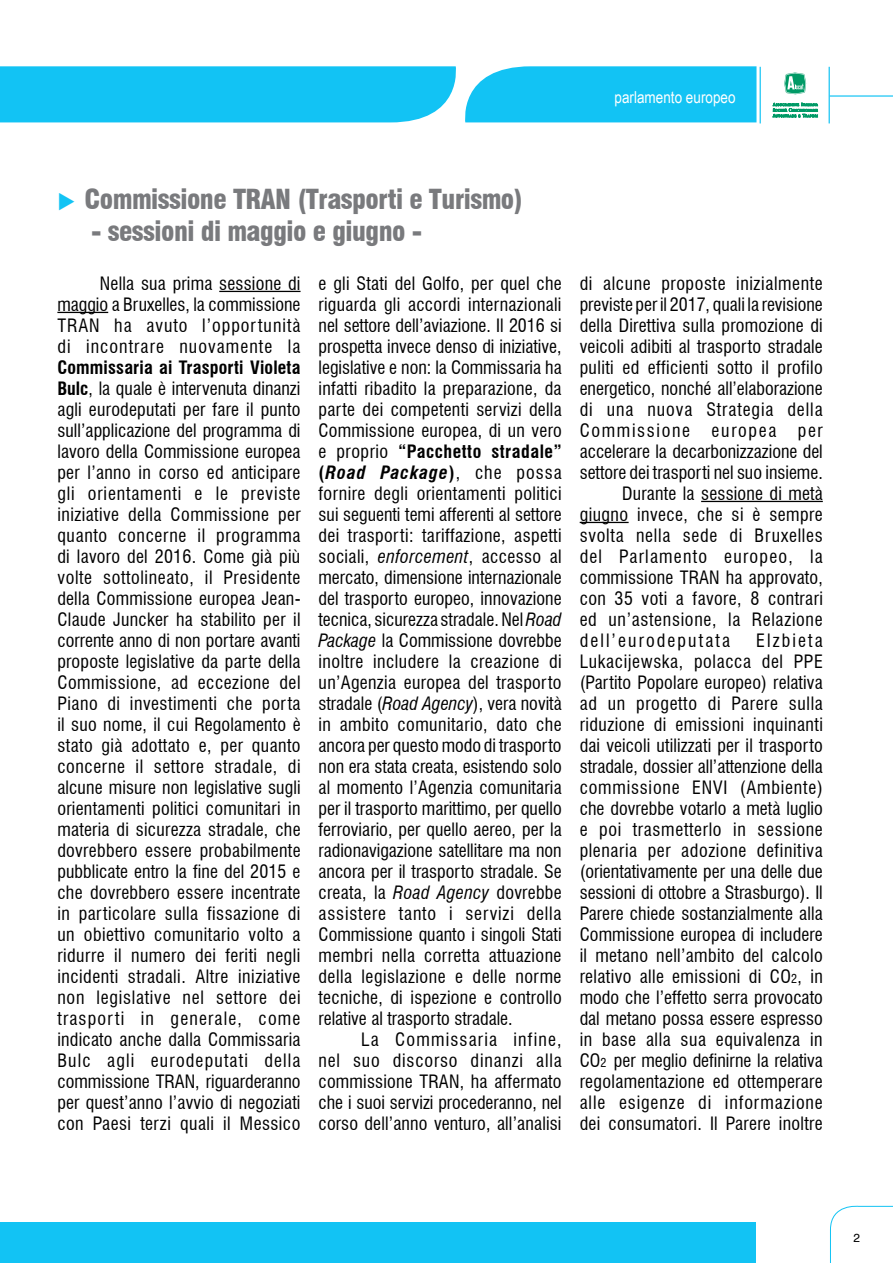
<style>
.page{position:relative;width:893px;height:1263px;background:#fff}
.page>*{position:absolute;margin:0;border:0;box-sizing:border-box;transform-origin:0 0}
.t1{font:900 condensed 27px "Swiss 721 BT";letter-spacing:-.02em;color:#797a7d}
.t2{font:condensed 18px/21px "Swiss 721 BT";letter-spacing:.015em;color:#000;text-align:justify}
.t3{font:condensed 18px "Swiss 721 BT";letter-spacing:.04em;color:#000}
.t4{font:condensed 18px "Swiss 721 BT";letter-spacing:.035em;color:#000}
.t5{font:condensed 18px "Swiss 721 BT";letter-spacing:.05em;color:#000}
.t6{font:condensed 18px "Swiss 721 BT";letter-spacing:.07em;color:#000}
.t7{font:condensed 18px "Swiss 721 BT";letter-spacing:.09em;color:#000}
.t8{font:condensed 18px "Swiss 721 BT";letter-spacing:.115em;color:#000}
.t9{font:16.5px "Arial Narrow";color:#fff}
.t10{font:12px "Swiss 721 BT";color:#000}
.s1{font-weight:700}
.s2{font-weight:700;font-style:italic}
.s3{font-style:italic}
.s4{font-size:12px}
</style>
<div class="page">
<svg style="left:772px;top:102px;width:46px;height:16px"></svg>
<svg style="left:784px;top:72px;width:23px;height:23px"></svg>
<hr style="left:829px;top:67px;width:1px;height:56px;background:#12c3f4">
<hr style="left:760px;top:67px;width:1px;height:56px;background:#12c3f4">
<hr style="left:830px;top:95px;width:63px;height:2px;background:#12c3f4">
<div style="left:0;top:66px;width:756px;height:56px;background:#12c3f4"></div>
<svg style="left:830px;top:1205px;width:63px;height:58px"></svg>
<div style="left:0;top:1223px;width:755px;height:40px;background:#12c3f4"></div>
<hr style="left:219px;top:291px;width:82px;height:1px;background:#000">
<hr style="left:57px;top:312px;width:51px;height:1px;background:#000">
<hr style="left:701px;top:501px;width:122px;height:1px;background:#000">
<hr style="left:580px;top:522px;width:49px;height:1px;background:#000">
<p class="t9" style="left:614px;top:85px;width:123px">parlamento europeo</p>
<h1 class="t1" style="left:84px;top:183px;width:440px">Commissione TRAN (Trasporti e Turismo)</h1>
<h1 class="t1" style="left:91px;top:215px;width:333px">- sessioni di maggio e giugno -</h1>
<p class="t2" style="left:57px;top:273px;width:245px;text-indent:43px">Nella sua prima sessione di maggio a Bruxelles, la commissione TRAN ha avuto l’opportunità di incontrare nuovamente la</p>
<p class="t2" style="left:57px;top:357px;width:245px"><span class="s1">Commissaria ai Trasporti Violeta Bulc</span>, la quale è intervenuta dinanzi agli eurodeputati per fare il punto sull’applicazione del programma di lavoro della Commissione europea per l’anno in corso ed anticipare gli orientamenti e le previste iniziative della Commissione per quanto concerne il programma di lavoro del 2016. Come già più volte sottolineato, il Presidente della Commissione europea Jean-Claude Juncker ha stabilito per il corrente anno di non portare avanti proposte legislative da parte della Commissione, ad eccezione del Piano di investimenti che porta il suo nome, il cui Regolamento è stato già adottato e, per quanto concerne il settore stradale, di alcune misure non legislative sugli orientamenti politici comunitari in materia di sicurezza stradale, che dovrebbero essere probabilmente pubblicate entro la fine del 2015 e che dovrebbero essere incentrate in particolare sulla fissazione di un obiettivo comunitario volto a ridurre il numero dei feriti negli incidenti stradali. Altre iniziative non legislative nel settore dei trasporti in generale, come indicato anche dalla Commissaria Bulc agli eurodeputati della commissione TRAN, riguarderanno per quest’anno l’avvio di negoziati con Paesi terzi quali il Messico</p>
<p class="t2" style="left:319px;top:273px;width:245px">e gli Stati del Golfo, per quel che riguarda gli accordi internazionali nel settore dell’aviazione. Il 2016 si prospetta invece denso di iniziative, legislative e non: la Commissaria ha infatti ribadito la preparazione, da parte dei competenti servizi della Commissione europea, di un vero e proprio <span class="s1">“Pacchetto stradale” (</span><span class="s2">Road Package</span><span class="s1">)</span>, che possa fornire degli orientamenti politici sui seguenti temi afferenti al settore dei trasporti: tariffazione, aspetti sociali, <span class="s3">enforcement</span>, accesso al mercato, dimensione internazionale del trasporto europeo, innovazione tecnica, sicurezza stradale. Nel <span class="s3">Road Package</span> la Commissione dovrebbe inoltre includere la creazione di un’Agenzia europea del trasporto stradale (<span class="s3">Road Agency</span>), vera novità in ambito comunitario, dato che ancora per questo modo di trasporto non era stata creata, esistendo solo al momento l’Agenzia comunitaria per il trasporto marittimo, per quello ferroviario, per quello aereo, per la radionavigazione satellitare ma non ancora per il trasporto stradale. Se creata, la <span class="s3">Road Agency</span> dovrebbe assistere tanto i servizi della Commissione quanto i singoli Stati membri nella corretta attuazione della legislazione e delle norme tecniche, di ispezione e controllo relative al trasporto stradale.</p>
<p class="t2" style="left:319px;top:1029px;width:245px;text-indent:43px">La Commissaria infine, nel suo discorso dinanzi alla commissione TRAN, ha affermato che i suoi servizi procederanno, nel corso dell’anno venturo, all’analisi</p>
<p class="t4" style="left:580px;top:272px;width:244px">di alcune proposte inizialmente</p>
<p class="t2" style="left:580px;top:294px;width:245px">previste per il 2017, quali la revisione</p>
<p class="t2" style="left:580px;top:315px;width:245px">della Direttiva sulla promozione di</p>
<p class="t2" style="left:580px;top:336px;width:245px">veicoli adibiti al trasporto stradale</p>
<p class="t2" style="left:580px;top:357px;width:245px">puliti ed efficienti sotto il profilo</p>
<p class="t2" style="left:580px;top:378px;width:244px">energetico, nonché all’elaborazione</p>
<p class="t5" style="left:580px;top:398px;width:244px">di una nuova Strategia della</p>
<p class="t7" style="left:580px;top:419px;width:245px">Commissione europea per</p>
<p class="t2" style="left:580px;top:441px;width:245px">accelerare la decarbonizzazione del</p>
<p class="t2" style="left:580px;top:462px;width:245px">settore dei trasporti nel suo insieme.</p>
<p class="t2" style="left:622px;top:483px;width:202px">Durante la sessione di metà</p>
<p class="t2" style="left:580px;top:504px;width:245px">giugno invece, che si è sempre</p>
<p class="t3" style="left:580px;top:524px;width:245px">svolta nella sede di Bruxelles</p>
<p class="t6" style="left:580px;top:545px;width:245px">del Parlamento europeo, la</p>
<p class="t2" style="left:580px;top:567px;width:245px">commissione TRAN ha approvato,</p>
<p class="t2" style="left:580px;top:588px;width:245px">con 35 voti a favore, 8 contrari</p>
<p class="t3" style="left:580px;top:608px;width:244px">ed un’astensione, la Relazione</p>
<p class="t8" style="left:580px;top:629px;width:152px">dell’eurodeputata</p>
<p class="t2" style="left:580px;top:630px;width:245px;text-indent:176px">Elzbieta Lukacijewska, polacca del PPE (Partito Popolare europeo) relativa ad un progetto di Parere sulla riduzione di emissioni inquinanti dai veicoli utilizzati per il trasporto stradale, dossier all’attenzione della commissione ENVI (Ambiente) che dovrebbe votarlo a metà luglio e poi trasmetterlo in sessione plenaria per adozione definitiva (orientativamente per una delle due sessioni di ottobre a Strasburgo). Il Parere chiede sostanzialmente alla Commissione europea di includere il metano nell’ambito del calcolo relativo alle emissioni di CO<span class="s4">2</span>, in modo che l’effetto serra provocato dal metano possa essere espresso in base alla sua equivalenza in CO<span class="s4">2</span> per meglio definirne la relativa regolamentazione ed ottemperare alle esigenze di informazione dei consumatori. Il Parere inoltre</p>
<p class="t10" style="left:853px;top:1231px;width:8px">2</p>
</div>
